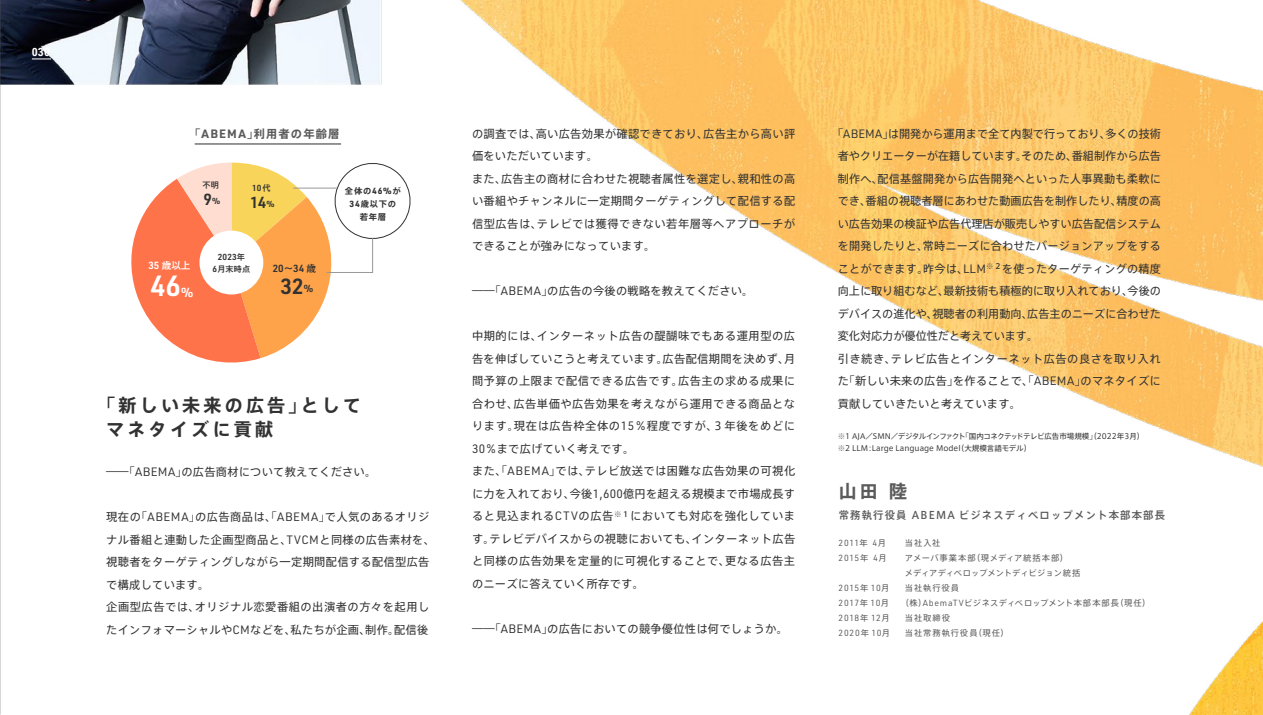
<style>
.page{position:relative;width:1263px;height:715px;background:#fff}
.page>*{position:absolute;margin:0;border:0;box-sizing:border-box;transform-origin:0 0}
.t1{font:600 28.65px "URWDIN";color:#fff}
.t2{font:600 21.45px "URWDIN";color:#323232}
.t3{font:700 18px/24px "Axis Std";letter-spacing:.18em;color:#323232}
.t4{font:700 18px "Axis Std";color:#5b5b5b}
.t5{font:600 15.75px "URWDIN";color:#323232}
.t6{font:700 11.4px "Roboto Condensed";color:#fff;scale:1.05 1}
.t7{font:11.25px/22.5px "Axis Std";color:#323232}
.t8{font:11.25px/22.5px "Axis Std";letter-spacing:.025em;color:#323232}
.t9{font:11.25px/22.5px "Axis Std";letter-spacing:.045em;color:#323232}
.t10{font:11.25px "Axis Std";letter-spacing:.025em;color:#323232;scale:2 1}
.t11{font:700 11.25px "Axis Std";letter-spacing:.1em;color:#5b5b5b}
.t12{font:500 10.5px "Axis Std";letter-spacing:.12em;color:#5b5b5b}
.t13{font:600 10.2px "URWDIN";color:#323232}
.t14{font:500 9.6px "Axis Std";color:#fff}
.t15{font:8.7px/15px "URWDIN";letter-spacing:.075em;color:#5b5b5b}
.t16{font:600 8.55px "URWDIN";letter-spacing:.02em;color:#323232}
.t17{font:8.25px "Axis Std";letter-spacing:.09em;color:#5b5b5b}
.t18{font:8.25px "Axis Std";letter-spacing:.04em;color:#5b5b5b}
.t19{font:8.25px "Axis Std";letter-spacing:-.005em;color:#5b5b5b}
.t20{font:700 8.25px/12.8px "Axis Std";letter-spacing:.1em;color:#323232;text-align:center}
.t21{font:8.25px "Axis Std";letter-spacing:.115em;color:#5b5b5b}
.t22{font:500 8.1px "Axis Std";letter-spacing:.015em;color:#323232}
.t23{font:7.5px/12px "Axis Std";color:#323232}
.s1{font-family:"URWDIN";font-size:11.85px}
.s2{font-size:8.55px}
.s3{font-family:"URWDIN";font-size:8.7px}
.s4{font-family:"Axis Std";font-weight:500;font-size:8.1px}
.s5{font-family:"URWDIN";font-weight:600;font-size:10.2px}
.s6{font-size:12.9px}
.s7{font-family:"URWDIN";font-weight:600;font-size:8.55px}
.s8{font-family:"Axis Std";font-weight:500;font-size:9.6px}
.s9{font-size:10.05px}
.s10{font-family:"Axis Std";font-size:8.25px}
</style>
<div class="page">
<img style="left:0;top:0;width:1263px;height:714px">
<svg style="left:123px;top:159px;width:292px;height:215px"></svg>
<hr style="left:195px;top:143px;width:146px;height:1px;background:#5b5b5b">
<svg style="left:32px;top:59px;width:19px;height:1px"></svg>
<p class="t6" style="left:32px;top:44px;width:19px">030</p>
<p class="t11" style="left:189px;top:125px;width:152px">「<span class="s1">ABEMA</span>」利用者の年齢層</p>
<p class="t22" style="left:203px;top:179px;width:18px">不明</p>
<h3 class="t5" style="left:204px;top:188px;width:18px">9<span class="s2">%</span></h3>
<p class="t20" style="left:345px;top:184px;width:57px">全体の<span class="s3">46%</span>が<br><span class="s3">34</span>歳以下の若年層</p>
<p class="t16" style="left:252px;top:182px;width:20px">10<span class="s4">代</span></p>
<h3 class="t5" style="left:250px;top:191px;width:26px">14<span class="s2">%</span></h3>
<p class="t14" style="left:148px;top:258px;width:44px"><span class="s5">35</span> 歳以上</p>
<h1 class="t1" style="left:150px;top:266px;width:45px">46<span class="s6">%</span></h1>
<p class="t16" style="left:218px;top:251px;width:29px">2023<span class="s4">年</span></p>
<p class="t22" style="left:213px;top:262px;width:39px"><span class="s7">6</span>月末時点</p>
<p class="t13" style="left:273px;top:261px;width:45px">20<span class="s8">～</span>34 <span class="s8">歳</span></p>
<h2 class="t2" style="left:281px;top:271px;width:34px">32<span class="s9">%</span></h2>
<h3 class="t3" style="left:106px;top:391px;width:256px;text-indent:-9px">「新しい未来の広告」としてマネタイズに貢献</h3>
<p class="t10" style="left:106px;top:463px;width:137px">―「<span class="s1">ABEMA</span>」の広告商材について教えてください。</p>
<p class="t8" style="left:106px;top:505px;width:330px">現在の「<span class="s1">ABEMA</span>」の広告商品は、「<span class="s1">ABEMA</span>」で人気のあるオリジナル番組と連動した企画型商品と、<span class="s1">TVCM</span>と同様の広告素材を、視聴者をターゲティングしながら一定期間配信する配信型広告で構成しています。<br>企画型広告では、オリジナル恋愛番組の出演者の方々を起用したインフォマーシャルや<span class="s1">CM</span>などを、私たちが企画、制作。配信後</p>
<p class="t8" style="left:472px;top:121px;width:325px">の調査では、高い広告効果が確認できており、広告主から高い評価をいただいています。<br>また、広告主の商材に合わせた視聴者属性を選定し、親和性の高い番組やチャンネルに一定期間ターゲティングして配信する配信型広告は、テレビでは獲得できない若年層等へアプローチができることが強みになっています。</p>
<p class="t8" style="left:472px;top:279px;width:283px">――「<span class="s1">ABEMA</span>」の広告の今後の戦略を教えてください。</p>
<p class="t9" style="left:472px;top:324px;width:325px">中期的には、インターネット広告の醍醐味でもある運用型の広告を伸ばしていこうと考えています。広告配信期間を決めず、月間予算の上限まで配信できる広告です。広告主の求める成果に合わせ、広告単価や広告効果を考えながら運用できる商品となります。現在は広告枠全体の<span class="s1">15</span>％程度ですが、３年後をめどに<br><span class="s1">30</span>％まで広げていく考えです。<br>また、「<span class="s1">ABEMA</span>」では、テレビ放送では困難な広告効果の可視化に力を入れており、今後<span class="s1">1,600</span>億円を超える規模まで市場成長すると見込まれる<span class="s1">CTV</span>の広告<sup>※</sup> <sup>1</sup> においても対応を強化しています。テレビデバイスからの視聴においても、インターネット広告と同様の広告効果を定量的に可視化することで、更なる広告主のニーズに答えていく所存です。</p>
<p class="t8" style="left:472px;top:616px;width:317px">――「<span class="s1">ABEMA</span>」の広告においての競争優位性は何でしょうか。</p>
<p class="t7" style="left:838px;top:121px;width:325px;text-indent:-6px">「<span class="s1">ABEMA</span>」は開発から運用まで全て内製で行っており、多くの技術者やクリエーターが在籍しています。そのため、番組制作から広告制作へ、配信基盤開発から広告開発へといった人事異動も柔軟にでき、番組の視聴者層にあわせた動画広告を制作したり、精度の高い広告効果の検証や広告代理店が販売しやすい広告配信システムを開発したりと、常時ニーズに合わせたバージョンアップをすることができます。昨今は、<span class="s1">LLM</span><sup>※</sup> <sup>2</sup> を使ったターゲティングの精度向上に取り組むなど、最新技術も積極的に取り入れており、今後のデバイスの進化や、視聴者の利用動向、広告主のニーズに合わせた変化対応力が優位性だと考えています。<br>引き続き、テレビ広告とインターネット広告の良さを取り入れた「新しい未来の広告」を作ることで、「<span class="s1">ABEMA</span>」のマネタイズに貢献していきたいと考えています。</p>
<p class="t23" style="left:838px;top:429px;width:308px">※1 AJA／SMN／デジタルインファクト「国内コネクテッドテレビ広告市場規模」（2022年3月）※2 LLM：Large Language Model（大規模言語モデル）</p>
<h3 class="t4" style="left:839px;top:477px;width:70px">山田 陸</h3>
<p class="t12" style="left:839px;top:506px;width:328px">常務執行役員 ABEMA ビジネスディベロップメント本部本部長</p>
<p class="t17" style="left:905px;top:536px;width:37px">当社入社</p>
<p class="t17" style="left:905px;top:551px;width:165px">アメーバ事業本部（現メディア統括本部）</p>
<p class="t19" style="left:905px;top:566px;width:177px">メディアディベロップメントディビジョン統括</p>
<p class="t17" style="left:905px;top:581px;width:56px">当社執行役員</p>
<p class="t18" style="left:901px;top:596px;width:251px">（株）<span class="s3">AbemaTV</span>ビジネスディベロップメント本部本部長（現任）</p>
<p class="t17" style="left:905px;top:611px;width:47px">当社取締役</p>
<p class="t21" style="left:905px;top:626px;width:105px">当社常務執行役員（現任）</p>
<p class="t15" style="left:838px;top:535px;width:50px">2011<span class="s10">年</span> 4<span class="s10">月<br></span>2015<span class="s10">年</span> 4<span class="s10">月</span></p>
<p class="t15" style="left:838px;top:580px;width:53px;text-align:justify">2015<span class="s10">年</span> 10<span class="s10">月</span>2017<span class="s10">年</span> 10<span class="s10">月</span>2018<span class="s10">年</span> 12<span class="s10">月</span>2020<span class="s10">年</span> 10<span class="s10">月</span></p>
</div>
